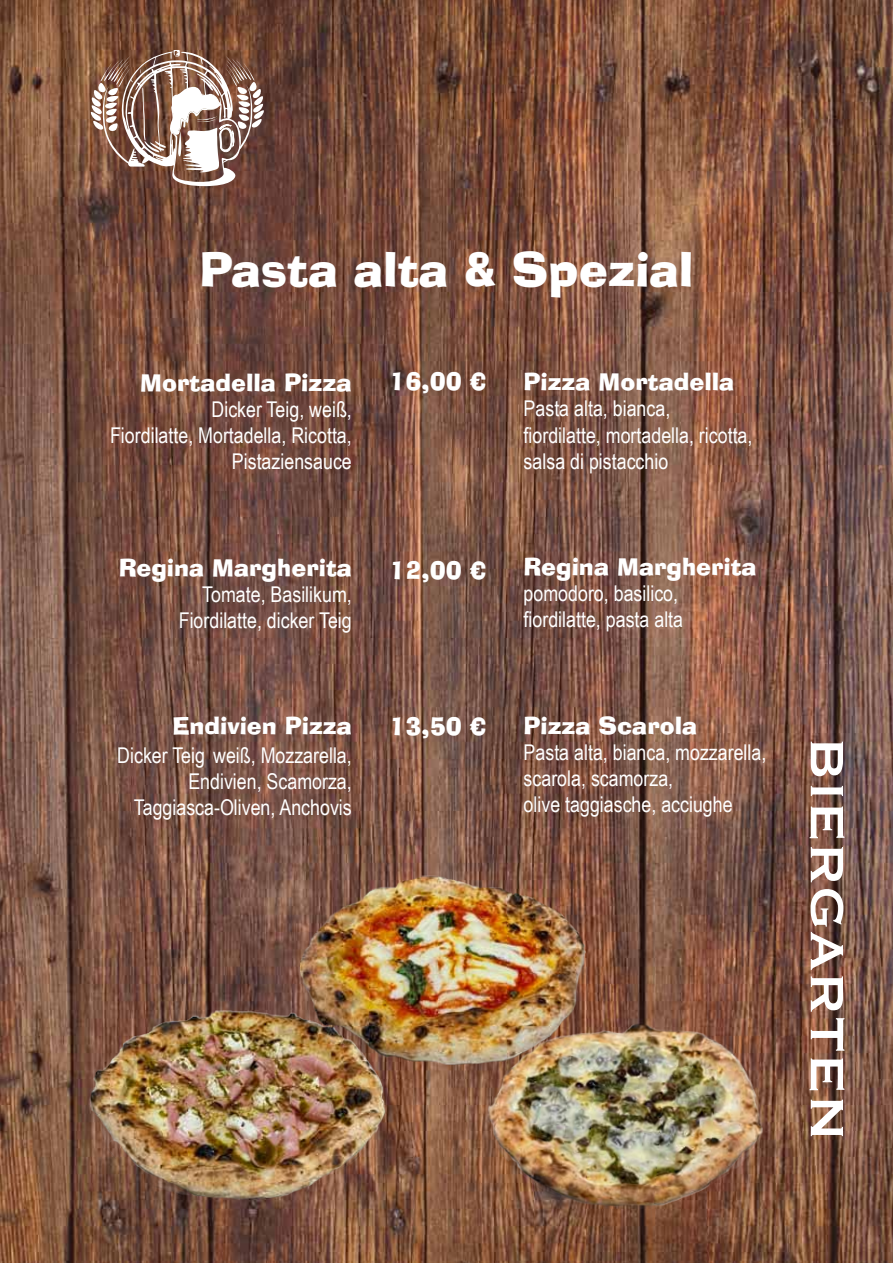
<style>
.page{position:relative;width:893px;height:1263px;background:#fff}
.page>*{position:absolute;margin:0;border:0;box-sizing:border-box;transform-origin:0 0}
.t1{font:46.5px "Ad Lib BT";color:#fff}
.t2{font:23.7px "Ad Lib BT";color:#fff}
.t3{font:21.75px/26.1px "Arial Narrow";color:#fff;text-align:right}
.s1{font-size:24px}
</style>
<div class="page">
<img style="left:0;top:0;width:893px;height:1263px">
<svg style="left:811px;top:742px;width:32px;height:34px"></svg>
<svg style="left:811px;top:786px;width:32px;height:10px"></svg>
<svg style="left:810px;top:806px;width:34px;height:32px"></svg>
<svg style="left:811px;top:847px;width:32px;height:35px"></svg>
<svg style="left:811px;top:889px;width:32px;height:81px"></svg>
<svg style="left:811px;top:976px;width:32px;height:36px"></svg>
<svg style="left:811px;top:1018px;width:33px;height:33px"></svg>
<svg style="left:810px;top:1058px;width:34px;height:32px"></svg>
<svg style="left:811px;top:1100px;width:32px;height:36px"></svg>
<img style="left:85px;top:994px;width:309px;height:226px">
<img style="left:469px;top:1009px;width:314px;height:243px">
<img style="left:300px;top:855px;width:304px;height:222px">
<svg style="left:90px;top:50px;width:175px;height:136px"></svg>
<h1 class="t1" style="left:200px;top:240px;width:495px">Pasta alta &amp; Spezial</h1>
<p class="t2" style="left:140px;top:367px;width:213px">Mortadella <span class="s1">Pizza</span></p>
<p class="t3" style="left:110px;top:395px;width:243px">Dicker Teig, weiß,<br>Fiordilatte, Mortadella, Ricotta,<br>Pistaziensauce</p>
<p class="t2" style="left:119px;top:552px;width:235px">Regina Margherita</p>
<p class="t3" style="left:179px;top:580px;width:175px">Tomate, Basilikum,<br>Fiordilatte, dicker Teig</p>
<p class="t2" style="left:173px;top:711px;width:181px">Endivien Pizza</p>
<p class="t3" style="left:117px;top:741px;width:236px">Dicker Teig weiß, Mozzarella,<br>Endivien, Scamorza,<br>Taggiasca-Oliven, Anchovis</p>
<p class="t2" style="left:389px;top:367px;width:98px">16,00 €</p>
<p class="t2" style="left:524px;top:367px;width:212px">Pizza Mortadella</p>
<p class="t3" style="left:524px;top:395px;width:230px;text-align:left">Pasta alta, bianca, fiordilatte, mortadella, ricotta, salsa di pistacchio</p>
<p class="t2" style="left:389px;top:555px;width:98px">12,00 €</p>
<p class="t2" style="left:524px;top:552px;width:235px">Regina Margherita</p>
<p class="t3" style="left:524px;top:580px;width:161px;text-align:left">pomodoro, basilico, fiordilatte, pasta alta</p>
<p class="t2" style="left:389px;top:711px;width:98px">13,50 €</p>
<p class="t2" style="left:524px;top:711px;width:175px">Pizza Scarola</p>
<p class="t3" style="left:524px;top:739px;width:244px;text-align:left">Pasta alta, bianca, mozzarella, scarola, scamorza,<br>olive taggiasche, acciughe</p>
</div>
